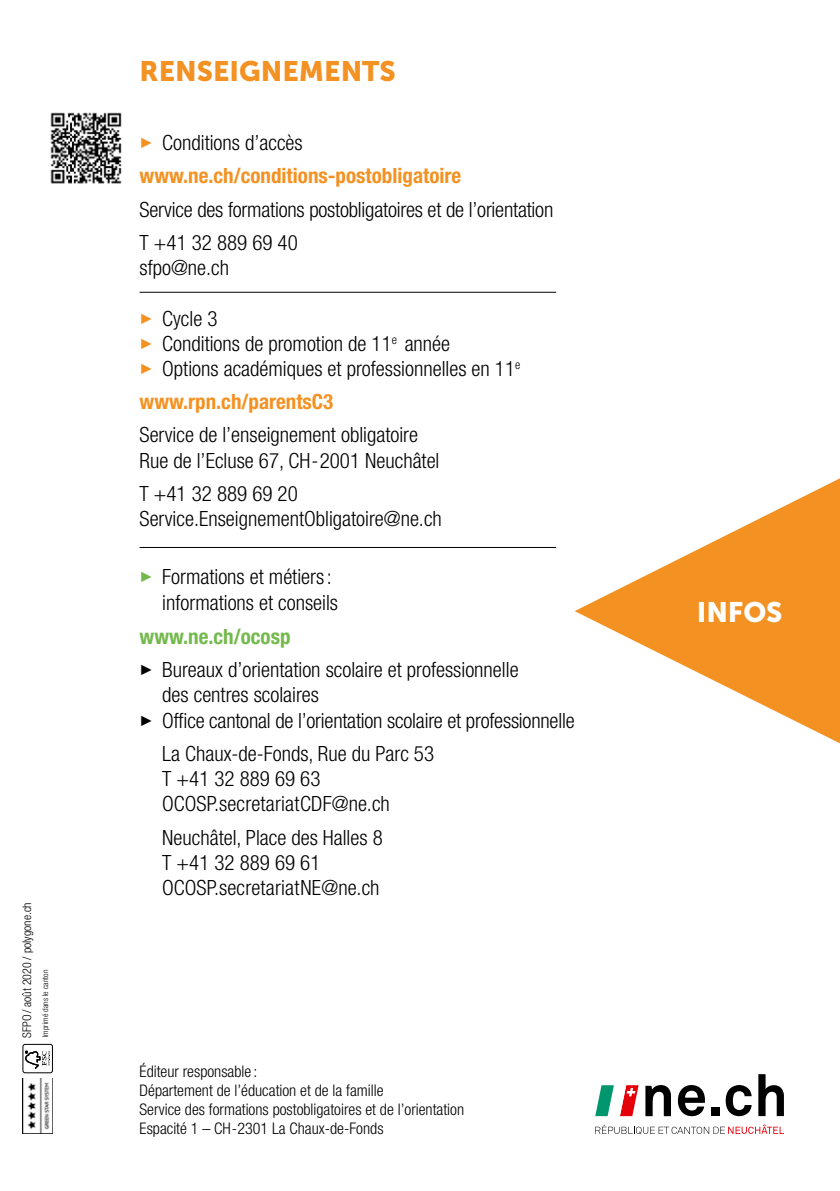
<style>
.page{position:relative;width:840px;height:1191px;background:#fff}
.page>*{position:absolute;margin:0;border:0;box-sizing:border-box;transform-origin:0 0}
.t1{font:28px "Museo Sans 900";color:#f39222}
.t2{font:28px "Museo Sans 900";color:#fff}
.t3{font:300 condensed 21px/25.2px "Helvetica Neue LT Std";color:#000}
.t4{font:700 condensed 21px/33.2px "Helvetica Neue LT Std";color:#f39222}
.t5{font:700 condensed 21px "Helvetica Neue LT Std";color:#74b94c}
.t6{font:300 condensed 16px/19px "Helvetica Neue LT Std";color:#000}
.t7{font:300 condensed 12px "Helvetica Neue LT Std";color:#000}
.t8{font:300 condensed 8px "Helvetica Neue LT Std";letter-spacing:.005em;color:#000}
.s1{font-weight:300;color:#000}
.s2{color:#f39222}
.s3{font-weight:700;color:#f39222}
.s4{color:#74b94c}
</style>
<div class="page">
<img style="left:50px;top:112px;width:72px;height:72px">
<svg style="left:574px;top:478px;width:265px;height:265px"></svg>
<hr style="left:139px;top:292px;width:417px;height:1px;background:#000">
<hr style="left:139px;top:547px;width:417px;height:1px;background:#000">
<svg style="left:645px;top:1085px;width:25px;height:31px"></svg>
<svg style="left:677px;top:1085px;width:27px;height:31px"></svg>
<div style="left:710px;top:1107px;width:9px;height:9px;background:#000"></div>
<svg style="left:725px;top:1085px;width:26px;height:31px"></svg>
<svg style="left:758px;top:1074px;width:25px;height:42px"></svg>
<svg style="left:595px;top:1124px;width:188px;height:10px"></svg>
<svg style="left:595px;top:1085px;width:43px;height:31px"></svg>
<img style="left:23px;top:1078px;width:30px;height:55px">
<div style="left:23px;top:1044px;width:30px;height:29px;border:1px solid #000;border-radius:2px"></div>
<svg style="left:25px;top:1051px;width:25px;height:18px"></svg>
<p class="t7" style="left:20px;top:1037px;width:137px;rotate:-90deg">SFPO/ août 2020 / polygone.ch</p>
<p class="t8" style="left:41px;top:1037px;width:69px;rotate:-90deg">Imprimé dans le canton</p>
<h1 class="t1" style="left:139px;top:55px;width:258px">RENSEIGNEMENTS</h1>
<p class="t4" style="left:139px;top:126px;width:323px">✓ <span class="s1">Conditions d’accès </span>www.ne.ch/conditions-postobligatoire</p>
<p class="t3" style="left:139px;top:192px;width:415px;line-height:33.2px">Service des formations postobligatoires et de l’orientation<br>T +41 32 889 69 40</p>
<p class="t3" style="left:139px;top:255px;width:91px">sfpo@ne.ch</p>
<p class="t3" style="left:139px;top:305px;width:79px"><span class="s2">✓</span> Cycle 3</p>
<p class="t3" style="left:139px;top:330px;width:312px"><span class="s2">✓</span> Conditions de promotion de 11<sup>e</sup> année</p>
<p class="t3" style="left:139px;top:352px;width:382px;line-height:33.2px"><span class="s2">✓</span> Options académiques et professionnelles en 11<sup>e </sup><span class="s3">www.rpn.ch/parentsC3</span></p>
<p class="t3" style="left:139px;top:422px;width:301px">Service de l’enseignement obligatoire<br>Rue de l’Ecluse 67, CH-2001 Neuchâtel</p>
<p class="t3" style="left:139px;top:480px;width:304px">T +41 32 889 69 20<br>Service.EnseignementObligatoire@ne.ch</p>
<p class="t3" style="left:139px;top:564px;width:200px;text-align:right"><span class="s4">✓</span> Formations et métiers: informations et conseils</p>
<p class="t5" style="left:139px;top:624px;width:152px">www.ne.ch/ocosp</p>
<p class="t3" style="left:162px;top:657px;width:357px;text-indent:-23px">✓ Bureaux d’orientation scolaire et professionnelle des centres scolaires</p>
<p class="t3" style="left:162px;top:703px;width:413px;line-height:33.2px;text-indent:-23px">✓ Office cantonal de l’orientation scolaire et professionnelle<br>La Chaux-de-Fonds, Rue du Parc 53</p>
<p class="t3" style="left:162px;top:766px;width:229px">T +41 32 889 69 63<br>OCOSP.secretariatCDF@ne.ch</p>
<p class="t3" style="left:162px;top:824px;width:222px">Neuchâtel, Place des Halles 8<br>T +41 32 889 69 61<br>OCOSP.secretariatNE@ne.ch</p>
<p class="t6" style="left:139px;top:1062px;width:326px">Éditeur responsable :<br>Département de l’éducation et de la famille<br>Service des formations postobligatoires et de l’orientation Espacité 1 – CH-2301 La Chaux-de-Fonds</p>
<h1 class="t2" style="left:696px;top:596px;width:87px">INFOS</h1>
</div>
